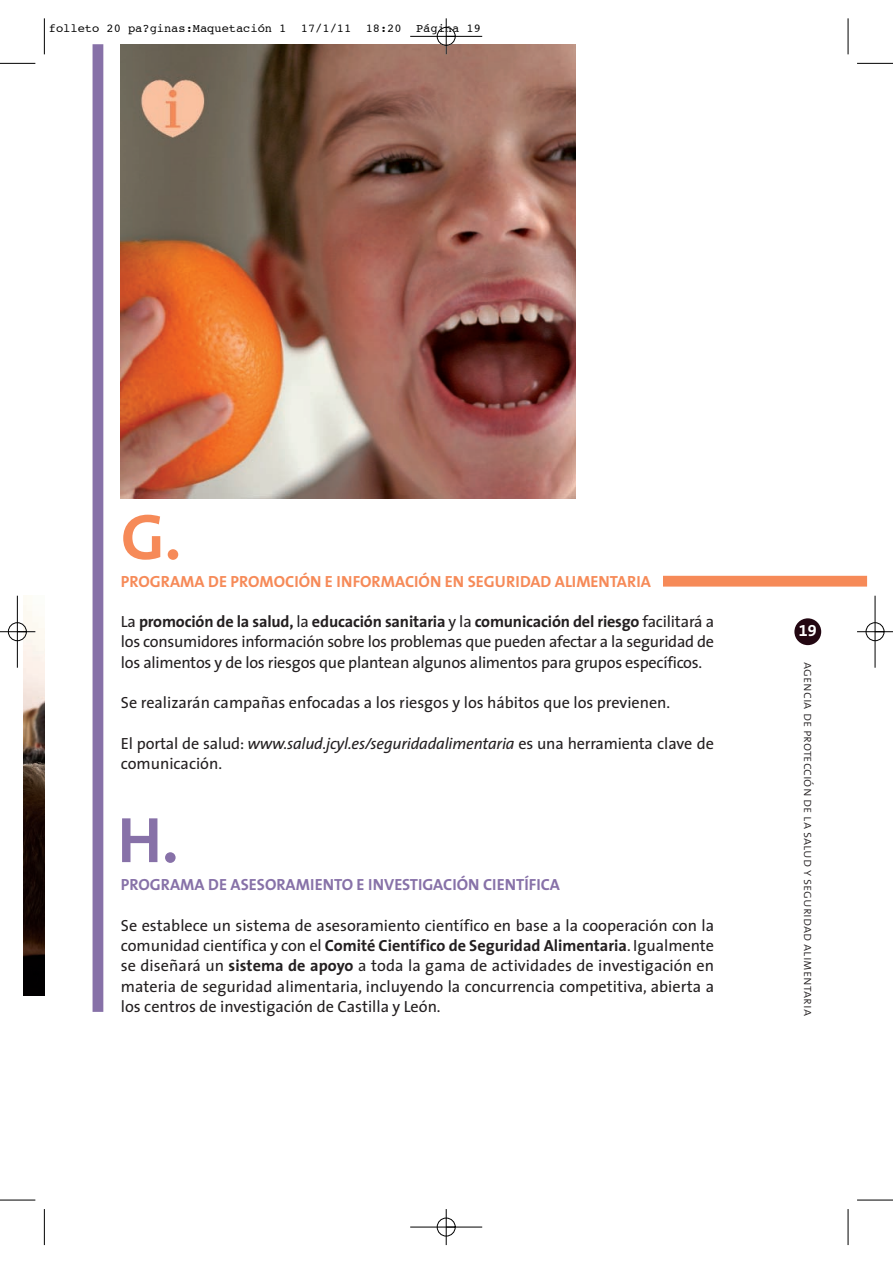
<style>
.page{position:relative;width:893px;height:1263px;background:#fff}
.page>*{position:absolute;margin:0;border:0;box-sizing:border-box;transform-origin:0 0}
.t1{font:700 64.8px "The Sans";color:#f68a58}
.t2{font:700 64.8px "The Sans";color:#8771a8}
.t3{font:16.2px/20.2px "The Sans";color:#231f20;text-align:justify}
.t4{font:700 16.2px "The Sans";color:#f68a58}
.t5{font:700 16.2px "The Sans";color:#8771a8}
.t6{font:16.2px "The Sans Bold Expert";color:#fff}
.t7{font:13.5px "The Sans Light Caps";color:#231f20}
.t8{font:12px "Courier";color:#000}
.s1{font-weight:700}
.s2{font-style:italic}
</style>
<div class="page">
<img style="left:121px;top:44px;width:455px;height:455px">
<img style="left:23px;top:595px;width:21px;height:400px">
<div style="left:663px;top:576px;width:204px;height:11px;background:#f68a58"></div>
<div style="left:93px;top:44px;width:10px;height:968px;background:#8771a8"></div>
<div style="left:794px;top:618px;width:27px;height:27px;background:#230712;border-radius:50%"></div>
<hr style="left:44px;top:18px;width:1px;height:36px;background:#000">
<hr style="left:0;top:63px;width:35px;height:1px;background:#000">
<hr style="left:848px;top:18px;width:1px;height:36px;background:#000">
<hr style="left:857px;top:63px;width:36px;height:1px;background:#000">
<hr style="left:44px;top:1209px;width:1px;height:36px;background:#000">
<hr style="left:0;top:1200px;width:35px;height:1px;background:#000">
<hr style="left:848px;top:1209px;width:1px;height:36px;background:#000">
<hr style="left:857px;top:1200px;width:36px;height:1px;background:#000">
<div style="left:437px;top:27px;width:19px;height:19px;border:1px solid #fff;border-radius:50%"></div>
<div style="left:437px;top:1218px;width:19px;height:18px;border:1px solid #fff;border-radius:50%"></div>
<hr style="left:410px;top:36px;width:72px;height:1px;background:#000">
<hr style="left:410px;top:1227px;width:72px;height:1px;background:#000">
<hr style="left:17px;top:596px;width:1px;height:72px;background:#000">
<hr style="left:875px;top:596px;width:1px;height:72px;background:#000">
<hr style="left:446px;top:18px;width:1px;height:36px;background:#000">
<hr style="left:446px;top:1209px;width:1px;height:36px;background:#000">
<hr style="left:0;top:631px;width:35px;height:1px;background:#000">
<hr style="left:857px;top:631px;width:36px;height:1px;background:#000">
<div style="left:437px;top:27px;width:18px;height:19px;border:1px solid #000;border-radius:50%"></div>
<div style="left:437px;top:1218px;width:18px;height:18px;border:1px solid #000;border-radius:50%"></div>
<div style="left:8px;top:622px;width:19px;height:19px;border:1px solid #000;border-radius:50%"></div>
<div style="left:866px;top:622px;width:18px;height:19px;border:1px solid #000;border-radius:50%"></div>
<p class="t8" style="left:49px;top:23px;width:434px">folleto 20 pa?ginas:Maquetación 1 17/1/11 18:20 Página 19</p>
<h1 class="t1" style="left:121px;top:512px;width:62px">G.</h1>
<p class="t4" style="left:121px;top:575px;width:531px">PROGRAMA DE PROMOCIÓN E INFORMACIÓN EN SEGURIDAD ALIMENTARIA</p>
<p class="t3" style="left:121px;top:613px;width:595px">La <span class="s1">promoción de la salud,</span> la <span class="s1">educación sanitaria</span> y la <span class="s1">comunicación del riesgo</span> facilitará a los consumidores información sobre los problemas que pueden afectar a la seguridad de los alimentos y de los riesgos que plantean algunos alimentos para grupos específicos.</p>
<p class="t3" style="left:121px;top:694px;width:551px">Se realizarán campañas enfocadas a los riesgos y los hábitos que los previenen.</p>
<p class="t3" style="left:121px;top:735px;width:595px">El portal de salud: <span class="s2">www.salud.jcyl.es/seguridadalimentaria</span> es una herramienta clave de comunicación.</p>
<h1 class="t2" style="left:118px;top:815px;width:63px">H.</h1>
<p class="t5" style="left:121px;top:878px;width:440px">PROGRAMA DE ASESORAMIENTO E INVESTIGACIÓN CIENTÍFICA</p>
<p class="t3" style="left:121px;top:917px;width:595px">Se establece un sistema de asesoramiento científico en base a la cooperación con la comunidad científica y con el <span class="s1">Comité Científico de Seguridad Alimentaria</span>. Igualmente se diseñará un <span class="s1">sistema de apoyo</span> a toda la gama de actividades de investigación en materia de seguridad alimentaria, incluyendo la concurrencia competitiva, abierta a los centros de investigación de Castilla y León.</p>
<p class="t6" style="left:799px;top:621px;width:19px">19</p>
<p class="t7" style="left:817px;top:662px;width:355px;rotate:90deg">agencia de protección de la salud y seguridad alimentaria</p>
</div>
